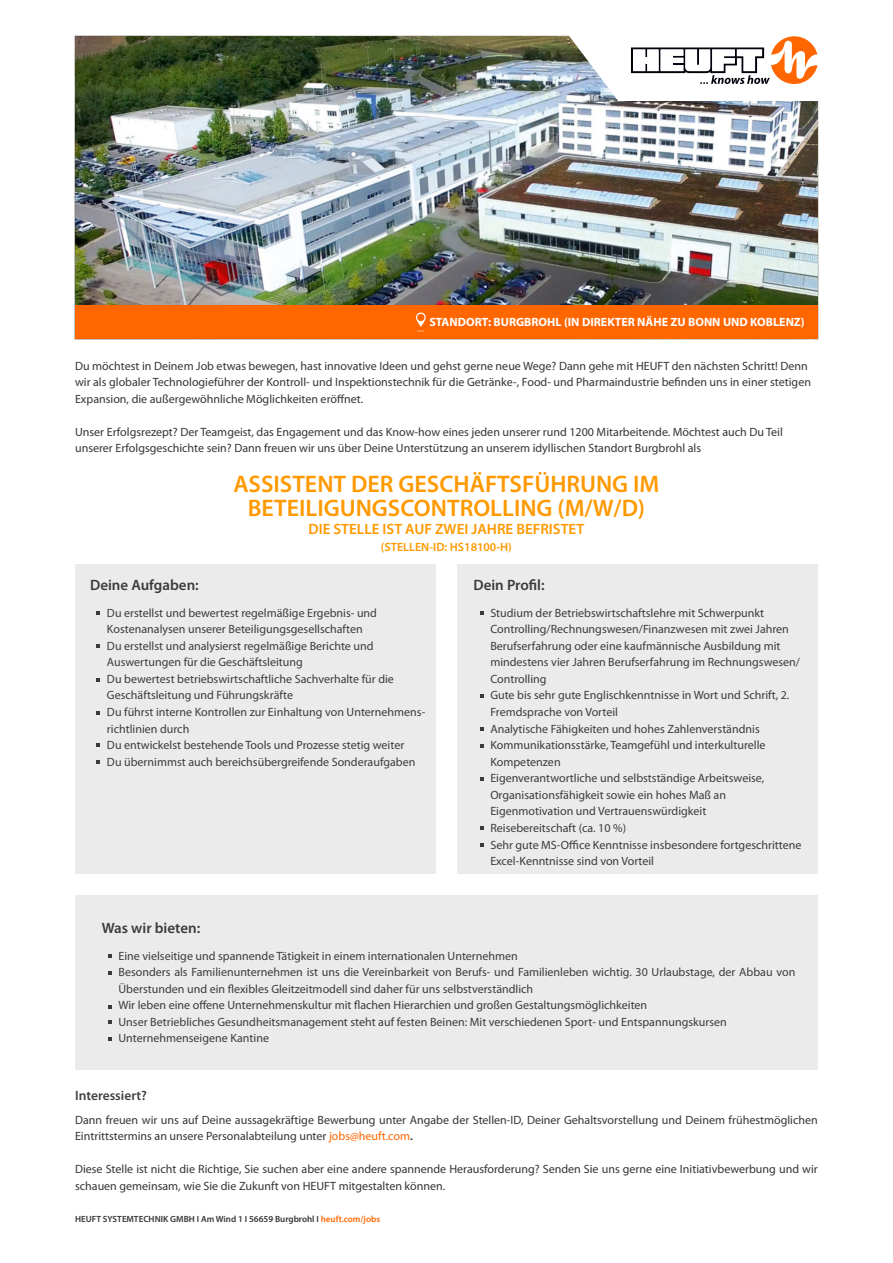
<style>
.page{position:relative;width:893px;height:1263px;background:#fff}
.page>*{position:absolute;margin:0;border:0;box-sizing:border-box;transform-origin:0 0}
.t1{font:600 24px/24px "Myriad Pro";color:#f90;text-align:center}
.t2{font:600 15px "Myriad Pro";color:rgb(0 0 0/.75)}
.t3{font:600 15px "Myriad Pro";color:#f90}
.t4{font:600 13.5px "Myriad Pro";color:rgb(0 0 0/.75)}
.t5{font:12px/16.5px "Myriad Pro";color:rgb(0 0 0/.75)}
.t6{font:12px/16.5px "Myriad Pro";color:#363437}
.t7{font:700 12px "Myriad Pro";color:#fff}
.t8{font:600 12px "Myriad Pro";color:#f90}
.t9{font:600 9px "Myriad Pro";color:#363437}
.s1{color:#f60}
.s2{font-weight:600}
</style>
<div class="page">
<div style="left:75px;top:895px;width:742px;height:174px;background:#ebebeb"></div>
<div style="left:457px;top:563px;width:360px;height:310px;background:#ebebeb"></div>
<svg style="left:480px;top:826px;width:3px;height:4px"></svg>
<div style="left:75px;top:563px;width:360px;height:310px;background:#ebebeb"></div>
<img style="left:75px;top:36px;width:742px;height:269px">
<svg style="left:568px;top:35px;width:250px;height:65px"></svg>
<div style="left:75px;top:305px;width:742px;height:34px;background:#f60"></div>
<svg style="left:416px;top:312px;width:9px;height:15px"></svg>
<div style="left:417px;top:314px;width:7px;height:7px;background:#f60;border-radius:50%"></div>
<p class="t7" style="left:429px;top:317px;width:376px">STANDORT: BURGBROHL (IN DIREKTER NÄHE ZU BONN UND KOBLENZ)</p>
<p class="t6" style="left:75px;top:358px;width:737px">Du möchtest in Deinem Job etwas bewegen, hast innovative Ideen und gehst gerne neue Wege? Dann gehe mit HEUFT den nächsten Schritt! Denn wir als globaler Technologieführer der Kontroll- und Inspektionstechnik für die Getränke-, Food- und Pharmaindustrie befinden uns in einer stetigen<br>Expansion, die außergewöhnliche Möglichkeiten eröffnet.</p>
<p class="t6" style="left:75px;top:424px;width:709px">Unser Erfolgsrezept? Der Teamgeist, das Engagement und das Know-how eines jeden unserer rund 1200 Mitarbeitende. Möchtest auch Du Teil unserer Erfolgsgeschichte sein? Dann freuen wir uns über Deine Unterstützung an unserem idyllischen Standort Burgbrohl als</p>
<h1 class="t1" style="left:233px;top:473px;width:427px">ASSISTENT DER GESCHÄFTSFÜHRUNG IM<br>BETEILIGUNGSCONTROLLING (M/W/D)</h1>
<p class="t3" style="left:308px;top:523px;width:277px">DIE STELLE IST AUF ZWEI JAHRE BEFRISTET</p>
<p class="t8" style="left:381px;top:542px;width:132px">(STELLEN-ID: HS18100-H)</p>
<p class="t2" style="left:90px;top:579px;width:110px">Deine Aufgaben:</p>
<p class="t5" style="left:107px;top:605px;width:320px">Du erstellst und bewertest regelmäßige Ergebnis- und Kostenanalysen unserer Beteiligungsgesellschaften<br>Du erstellst und analysierst regelmäßige Berichte und Auswertungen für die Geschäftsleitung<br>Du bewertest betriebswirtschaftliche Sachverhalte für die Geschäftsleitung und Führungskräfte<br>Du führst interne Kontrollen zur Einhaltung von Unternehmens&shy;richtlinien durch<br>Du entwickelst bestehende Tools und Prozesse stetig weiter<br>Du übernimmst auch bereichsübergreifende Sonderaufgaben</p>
<p class="t2" style="left:473px;top:578px;width:73px">Dein Profil:</p>
<p class="t5" style="left:490px;top:605px;width:312px">Studium der Betriebswirtschaftslehre mit Schwerpunkt Controlling/Rechnungswesen/Finanzwesen mit zwei Jahren Berufserfahrung oder eine kaufmännische Ausbildung mit mindestens vier Jahren Berufserfahrung im Rechnungswesen/ Controlling<br>Gute bis sehr gute Englischkenntnisse in Wort und Schrift, 2.<br>Fremdsprache von Vorteil<br>Analytische Fähigkeiten und hohes Zahlenverständnis Kommunikationsstärke, Teamgefühl und interkulturelle Kompetenzen<br>Eigenverantwortliche und selbstständige Arbeitsweise, Organisationsfähigkeit sowie ein hohes Maß an Eigenmotivation und Vertrauenswürdigkeit<br>Reisebereitschaft (ca. 10 %)<br>Sehr gute MS-Office Kenntnisse insbesondere fortgeschrittene Excel-Kenntnisse sind von Vorteil</p>
<p class="t2" style="left:102px;top:921px;width:100px">Was wir bieten:</p>
<p class="t5" style="left:118px;top:948px;width:678px">Eine vielseitige und spannende Tätigkeit in einem internationalen Unternehmen<br>Besonders als Familienunternehmen ist uns die Vereinbarkeit von Berufs- und Familienleben wichtig. 30 Urlaubstage, der Abbau von Überstunden und ein flexibles Gleitzeitmodell sind daher für uns selbstverständlich<br>Wir leben eine offene Unternehmenskultur mit flachen Hierarchien und großen Gestaltungsmöglichkeiten<br>Unser Betriebliches Gesundheitsmanagement steht auf festen Beinen: Mit verschiedenen Sport- und Entspannungskursen Unternehmenseigene Kantine</p>
<p class="t4" style="left:75px;top:1089px;width:73px">Interessiert?</p>
<p class="t6" style="left:75px;top:1112px;width:743px">Dann freuen wir uns auf Deine aussagekräftige Bewerbung unter Angabe der Stellen-ID, Deiner Gehaltsvorstellung und Deinem frühestmöglichen<br>Eintrittstermins an unsere Personalabteilung unter <span class="s1">jobs@heuft.com</span><span class="s2">.</span></p>
<p class="t6" style="left:75px;top:1161px;width:743px">Diese Stelle ist nicht die Richtige, Sie suchen aber eine andere spannende Herausforderung? Senden Sie uns gerne eine Initiativbewerbung und wir schauen gemeinsam, wie Sie die Zukunft von HEUFT mitgestalten können.</p>
<p class="t9" style="left:75px;top:1214px;width:306px">HEUFT SYSTEMTECHNIK GMBH I Am Wind 1 I 56659 Burgbrohl I <span class="s1">heuft.com/jobs</span></p>
</div>
